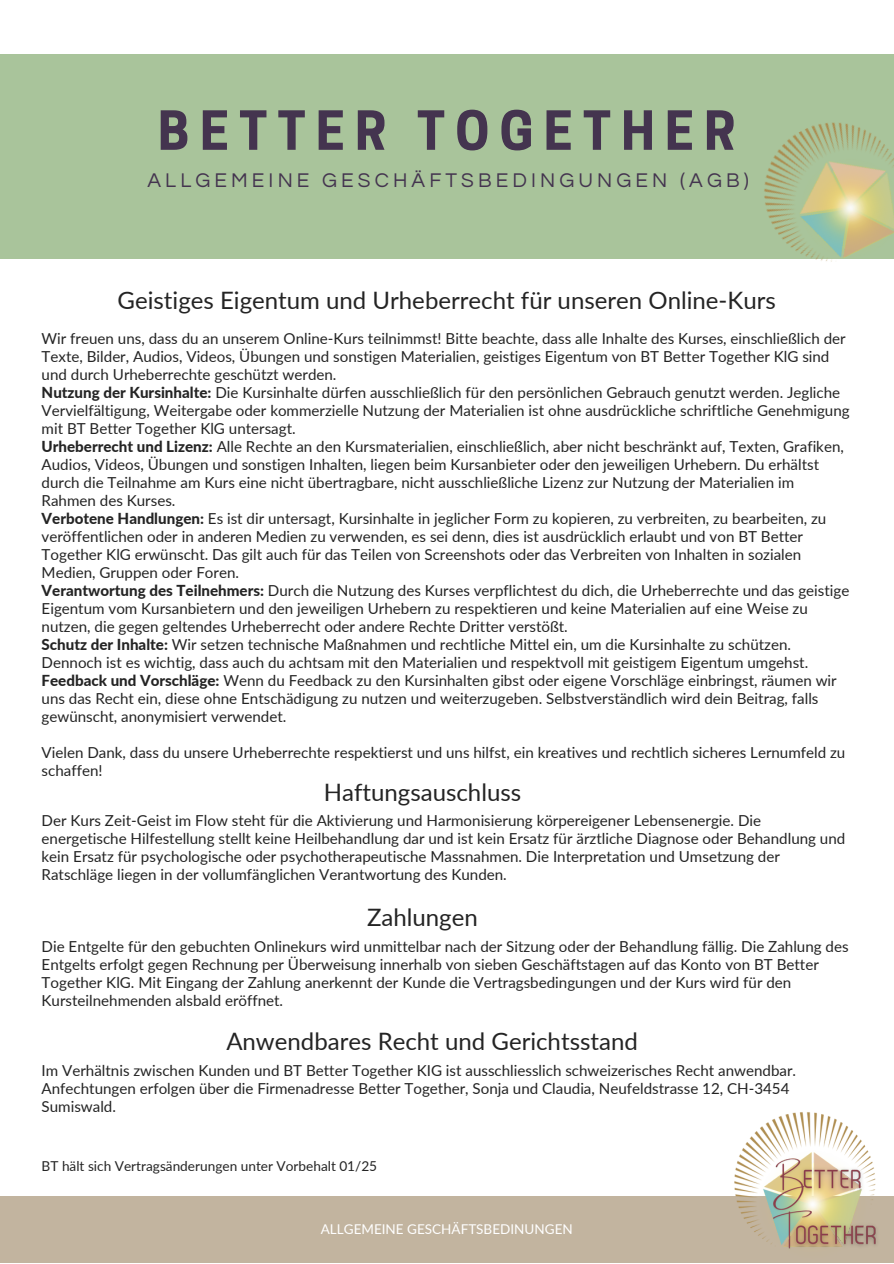
<style>
.page{position:relative;width:894px;height:1264px;background:#fff}
.page>*{position:absolute;margin:0;border:0;box-sizing:border-box;transform-origin:0 0}
.t1{font:700 50.55px "Cooper Hewitt";letter-spacing:.2em;color:#44344f}
.t2{font:24px "Lato";color:#242424}
.t3{font:20.55px "Questrial";letter-spacing:.2em;color:#44344f}
.t4{font:15.15px/18px "Lato";color:#242424}
.t5{font:13.65px "Lato";color:#242424}
.t6{font:13.5px "Lato";color:#fff}
.s1{font-weight:800}
</style>
<div class="page">
<div style="left:0;top:1196px;width:893px;height:67px;background:#c2b49f"></div>
<img style="left:734px;top:1112px;width:143px;height:137px">
<div style="left:0;top:54px;width:893px;height:205px;background:#a9c49b"></div>
<img style="left:764px;top:122px;width:129px;height:140px">
<p class="t1" style="left:158px;top:112px;width:579px">BETTER TOGETHER</p>
<h2 class="t3" style="left:147px;top:170px;width:602px">ALLGEMEINE GESCHÄFTSBEDINGUNGEN (AGB)</h2>
<h4 class="t2" style="left:117px;top:285px;width:659px">Geistiges Eigentum und Urheberrecht für unseren Online-Kurs</h4>
<h4 class="t4" style="left:42px;top:328px;width:809px">Wir freuen uns, dass du an unserem Online-Kurs teilnimmst! Bitte beachte, dass alle Inhalte des Kurses, einschließlich der Texte, Bilder, Audios, Videos, Übungen und sonstigen Materialien, geistiges Eigentum von BT Better Together KlG sind und durch Urheberrechte geschützt werden.<br><span class="s1">Nutzung der Kursinhalte:</span> Die Kursinhalte dürfen ausschließlich für den persönlichen Gebrauch genutzt werden. Jegliche Vervielfältigung, Weitergabe oder kommerzielle Nutzung der Materialien ist ohne ausdrückliche schriftliche Genehmigung mit BT Better Together KlG untersagt.<br><span class="s1">Urheberrecht und Lizenz:</span> Alle Rechte an den Kursmaterialien, einschließlich, aber nicht beschränkt auf, Texten, Grafiken, Audios, Videos, Übungen und sonstigen Inhalten, liegen beim Kursanbieter oder den jeweiligen Urhebern. Du erhältst durch die Teilnahme am Kurs eine nicht übertragbare, nicht ausschließliche Lizenz zur Nutzung der Materialien im Rahmen des Kurses.<br><span class="s1">Verbotene Handlungen:</span> Es ist dir untersagt, Kursinhalte in jeglicher Form zu kopieren, zu verbreiten, zu bearbeiten, zu veröffentlichen oder in anderen Medien zu verwenden, es sei denn, dies ist ausdrücklich erlaubt und von BT Better Together KlG erwünscht. Das gilt auch für das Teilen von Screenshots oder das Verbreiten von Inhalten in sozialen Medien, Gruppen oder Foren.<br><span class="s1">Verantwortung des Teilnehmers:</span> Durch die Nutzung des Kurses verpflichtest du dich, die Urheberrechte und das geistige Eigentum vom Kursanbietern und den jeweiligen Urhebern zu respektieren und keine Materialien auf eine Weise zu nutzen, die gegen geltendes Urheberrecht oder andere Rechte Dritter verstößt.<br><span class="s1">Schutz der Inhalte:</span> Wir setzen technische Maßnahmen und rechtliche Mittel ein, um die Kursinhalte zu schützen.<br>Dennoch ist es wichtig, dass auch du achtsam mit den Materialien und respektvoll mit geistigem Eigentum umgehst.</h4>
<p class="t4" style="left:42px;top:670px;width:796px"><span class="s1">Feedback und Vorschläge:</span> Wenn du Feedback zu den Kursinhalten gibst oder eigene Vorschläge einbringst, räumen wir uns das Recht ein, diese ohne Entschädigung zu nutzen und weiterzugeben. Selbstverständlich wird dein Beitrag, falls gewünscht, anonymisiert verwendet.</p>
<h2 class="t4" style="left:42px;top:742px;width:805px">Vielen Dank, dass du unsere Urheberrechte respektierst und uns hilfst, ein kreatives und rechtlich sicheres Lernumfeld zu schaffen!</h2>
<h1 class="t2" style="left:324px;top:777px;width:199px">Haftungsauschluss</h1>
<h3 class="t4" style="left:42px;top:811px;width:805px">Der Kurs Zeit-Geist im Flow steht für die Aktivierung und Harmonisierung körpereigener Lebensenergie. Die energetische Hilfestellung stellt keine Heilbehandlung dar und ist kein Ersatz für ärztliche Diagnose oder Behandlung und kein Ersatz für psychologische oder psychotherapeutische Massnahmen. Die Interpretation und Umsetzung der Ratschläge liegen in der vollumfänglichen Verantwortung des Kunden.</h3>
<h4 class="t2" style="left:367px;top:901px;width:112px">Zahlungen</h4>
<h2 class="t4" style="left:42px;top:936px;width:808px">Die Entgelte für den gebuchten Onlinekurs wird unmittelbar nach der Sitzung oder der Behandlung fällig. Die Zahlung des Entgelts erfolgt gegen Rechnung per Überweisung innerhalb von sieben Geschäftstagen auf das Konto von BT Better Together KlG. Mit Eingang der Zahlung anerkennt der Kunde die Vertragsbedingungen und der Kurs wird für den Kursteilnehmenden alsbald eröffnet.</h2>
<h2 class="t2" style="left:226px;top:1026px;width:413px">Anwendbares Recht und Gerichtsstand</h2>
<h4 class="t4" style="left:42px;top:1060px;width:755px">Im Verhältnis zwischen Kunden und BT Better Together KIG ist ausschliesslich schweizerisches Recht anwendbar.<br>Anfechtungen erfolgen über die Firmenadresse Better Together, Sonja und Claudia, Neufeldstrasse 12, CH-3454<br>Sumiswald.</h4>
<p class="t5" style="left:42px;top:1157px;width:337px">BT hält sich Vertragsänderungen unter Vorbehalt 01/25</p>
<p class="t6" style="left:321px;top:1220px;width:253px">ALLGEMEINE GESCHÄFTSBEDINUNGEN</p>
</div>
